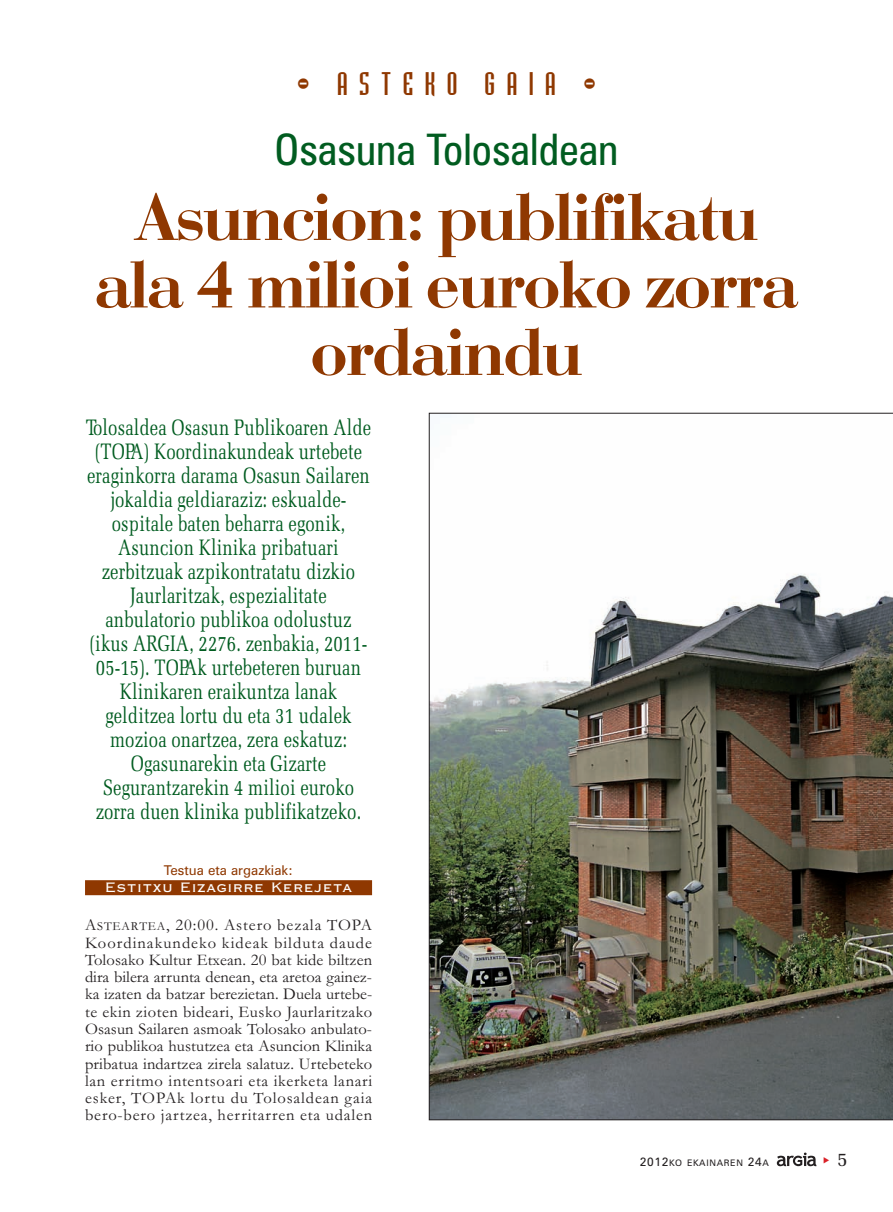
<style>
.page{position:relative;width:893px;height:1212px;background:#fff}
.page>*{position:absolute;margin:0;border:0;box-sizing:border-box;transform-origin:0 0}
.t1{font:69px/67.5px "Bodoni";letter-spacing:-.015em;color:#8f3801;text-align:center}
.t2{font:condensed 43.5px "Zurich BT";color:#015c20}
.t3{font:30px "Bodiac";letter-spacing:.38em;color:#8f3801}
.t4{font:22.5px/24px "Memoir Condensed";color:#015c20;text-align:center}
.t5{font:19.5px "Memoir";color:#231f20}
.t6{font:18px "Copperplate Gothic BT";color:#fff}
.t7{font:16.5px/17.2px "Garamond";letter-spacing:.05em;color:#231f20;text-align:justify}
.t8{font:13.5px "Zurich BT";color:#8f3801}
.t9{font:9px "Zurich BT";letter-spacing:.075em;color:#231f20}
.s1{font-size:12.3px}
.s2{font-size:12px}
</style>
<div class="page">
<svg style="left:777px;top:1152px;width:39px;height:14px"></svg>
<div style="left:85px;top:880px;width:287px;height:15px;background:#8f3801"></div>
<img style="left:429px;top:413px;width:464px;height:707px">
<h3 class="t3" style="left:297px;top:72px;width:301px">- ASTEKO GAIA -</h3>
<h2 class="t2" style="left:275px;top:134px;width:345px">Osasuna Tolosaldean</h2>
<h1 class="t1" style="left:95px;top:191px;width:704px">Asuncion: publifikatu ala 4 milioi euroko zorra ordaindu</h1>
<p class="t4" style="left:86px;top:417px;width:287px">Tolosaldea Osasun Publikoaren Alde (TOPA) Koordinakundeak urtebete eraginkorra darama Osasun Sailaren jokaldia geldiaraziz: eskualde&shy;ospitale baten beharra egonik,<br>Asuncion Klinika pribatuari zerbitzuak azpikontratatu dizkio<br>Jaurlaritzak, espezialitate anbulatorio publikoa odolustuz (ikus ARGIA, 2276. zenbakia, 2011-<br>05-15). TOPAk urtebeteren buruan<br>Klinikaren eraikuntza lanak gelditzea lortu du eta 31 udalek mozioa onartzea, zera eskatuz:<br>Ogasunarekin eta Gizarte<br>Segurantzarekin 4 milioi euroko zorra duen klinika publifikatzeko.</p>
<p class="t8" style="left:164px;top:865px;width:131px">Testua eta argazkiak:</p>
<p class="t6" style="left:105px;top:875px;width:249px">Estitxu Eizagirre Kerejeta</p>
<p class="t7" style="left:85px;top:918px;width:289px">A<span class="s1">STEARTEA</span>, 20:00. Astero bezala TOPA Koordinakundeko kideak bilduta daude Tolosako Kultur Etxean. 20 bat kide biltzen dira bilera arrunta denean, eta aretoa gainez&shy;ka izaten da batzar berezietan. Duela urtebe&shy;te ekin zioten bideari, Eusko Jaurlaritzako Osasun Sailaren asmoak Tolosako anbulato&shy;rio publikoa hustutzea eta Asuncion Klinika pribatua indartzea zirela salatuz. Urtebeteko lan erritmo intentsoari eta ikerketa lanari esker, TOPAk lortu du Tolosaldean gaia bero-bero jartzea, herritarren eta udalen</p>
<p class="t9" style="left:640px;top:1160px;width:131px"><span class="s2">2012</span>KO EKAINAREN <span class="s2">24</span>A</p>
<p class="t5" style="left:837px;top:1151px;width:12px">5</p>
</div>
